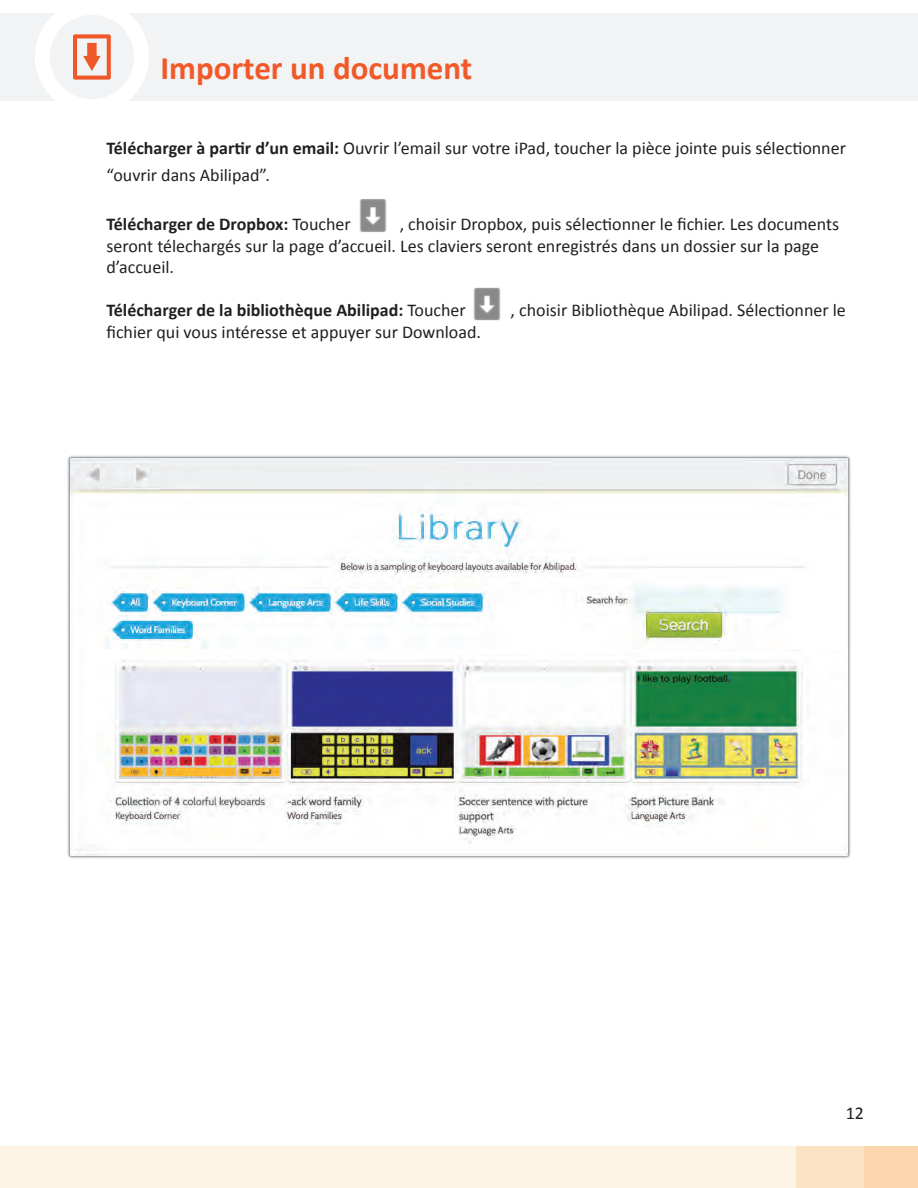
<style>
.page{position:relative;width:918px;height:1188px;background:#fff}
.page>*{position:absolute;margin:0;border:0;box-sizing:border-box;transform-origin:0 0}
.t1{font:700 33px "Calibri";color:#f15929}
.t2{font:18px/21.6px "Calibri";color:#231f20}
.t3{font:700 18px "Calibri";color:#231f20}
.s1{font-weight:700}
.s2{font-weight:400}
</style>
<div class="page">
<div style="left:0;top:13px;width:918px;height:88px;background:#f2f3f4"></div>
<div style="left:35px;top:0;width:114px;height:114px;background:#fff;border-radius:50%"></div>
<div style="left:50px;top:15px;width:84px;height:84px;background:#f2f3f4;border-radius:50%"></div>
<div style="left:0;top:1146px;width:918px;height:42px;background:#fef4e6"></div>
<div style="left:796px;top:1146px;width:122px;height:42px;background:#fce3c6"></div>
<div style="left:864px;top:1146px;width:54px;height:42px;background:#fbd5ab"></div>
<svg style="left:73px;top:34px;width:38px;height:46px"></svg>
<img style="left:359px;top:199px;width:28px;height:33px">
<img style="left:473px;top:287px;width:28px;height:34px">
<img style="left:67px;top:455px;width:784px;height:404px">
<h1 class="t1" style="left:160px;top:47px;width:313px">Importer un document</h1>
<p class="t2" style="left:106px;top:134px;width:741px;line-height:27px"><span class="s1">Télécharger à partir d’un email:</span> Ouvrir l’email sur votre iPad, toucher la pièce jointe puis sélectionner “ouvrir dans Abilipad”.</p>
<p class="t3" style="left:106px;top:213px;width:246px">Télécharger de Dropbox: <span class="s2">Toucher</span></p>
<p class="t2" style="left:106px;top:212px;width:734px;text-indent:293px">, choisir Dropbox, puis sélectionner le fichier. Les documents seront télechargés sur la page d’accueil. Les claviers seront enregistrés dans un dossier sur la page d’accueil.</p>
<p class="t3" style="left:106px;top:299px;width:361px">Télécharger de la bibliothèque Abilipad: <span class="s2">Toucher</span></p>
<p class="t2" style="left:511px;top:299px;width:337px">, choisir Bibliothèque Abilipad. Sélectionner le</p>
<p class="t2" style="left:106px;top:320px;width:376px">fichier qui vous intéresse et appuyer sur Download.</p>
<p class="t2" style="left:846px;top:1102px;width:20px">12</p>
</div>
